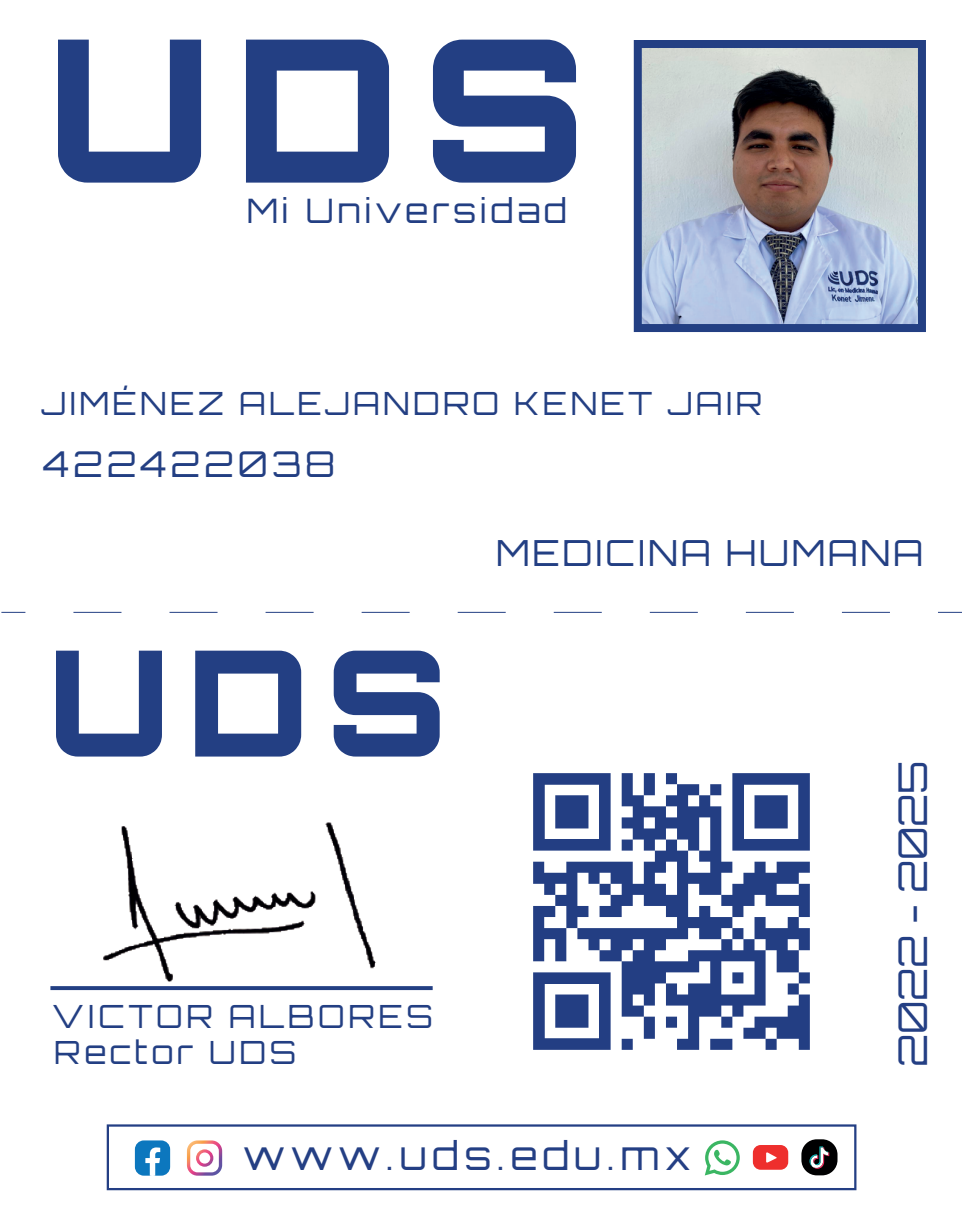
<style>
.page{position:relative;width:966px;height:1227px;background:#fff}
.page>*{position:absolute;margin:0;border:0;box-sizing:border-box;transform-origin:0 0}
.t1{font:39.6px "Orbitron";color:#243f84}
.t2{font:39.2px "Orbitron";letter-spacing:.135em;color:#243f84}
.t3{font:36px "Orbitron";letter-spacing:.075em;color:#233f83}
.t4{font:35.6px "Orbitron";letter-spacing:.115em;color:#233f83}
.t5{font:33.6px "Orbitron";letter-spacing:.115em;color:#233f83}
.t6{font:32px/36px "Orbitron";letter-spacing:.1em;color:#233f83}
</style>
<div class="page">
<img style="left:642px;top:49px;width:274px;height:274px">
<div style="left:633px;top:40px;width:292px;height:292px;border:8px solid #233f83"></div>
<svg style="left:58px;top:40px;width:143px;height:143px"></svg>
<svg style="left:246px;top:40px;width:143px;height:143px"></svg>
<svg style="left:433px;top:40px;width:143px;height:143px"></svg>
<svg style="left:56px;top:651px;width:106px;height:105px"></svg>
<svg style="left:195px;top:651px;width:106px;height:105px"></svg>
<svg style="left:334px;top:651px;width:105px;height:105px"></svg>
<div style="left:50px;top:986px;width:382px;height:4px;border:2px solid #233f83"></div>
<img style="left:94px;top:822px;width:288px;height:169px">
<img style="left:533px;top:773px;width:277px;height:277px">
<svg style="left:1px;top:612px;width:24px;height:1px"></svg>
<svg style="left:73px;top:612px;width:817px;height:1px"></svg>
<svg style="left:938px;top:612px;width:23px;height:1px"></svg>
<svg style="left:187px;top:1140px;width:35px;height:36px"></svg>
<svg style="left:705px;top:1140px;width:34px;height:35px"></svg>
<svg style="left:752px;top:1145px;width:36px;height:25px"></svg>
<div style="left:107px;top:1124px;width:749px;height:66px;border:2px solid #243f84"></div>
<div style="left:801px;top:1139px;width:36px;height:36px;background:#000001;border-radius:15px"></div>
<svg style="left:809px;top:1146px;width:20px;height:23px"></svg>
<svg style="left:135px;top:1140px;width:35px;height:36px"></svg>
<p class="t5" style="left:247px;top:191px;width:322px">Mi Universidad</p>
<p class="t6" style="left:41px;top:385px;width:722px">JIMÉNEZ ALEJANDRO KENET JAIR</p>
<p class="t4" style="left:43px;top:443px;width:293px">422422038</p>
<p class="t3" style="left:496px;top:531px;width:428px">MEDICINA HUMANA</p>
<p class="t6" style="left:52px;top:999px;width:382px">VICTOR ALBORES<br>Rector UDS</p>
<p class="t1" style="left:888px;top:1067px;width:307px;rotate:-90deg">2022 - 2025</p>
<p class="t2" style="left:243px;top:1132px;width:450px">www.uds.edu.mx</p>
</div>
